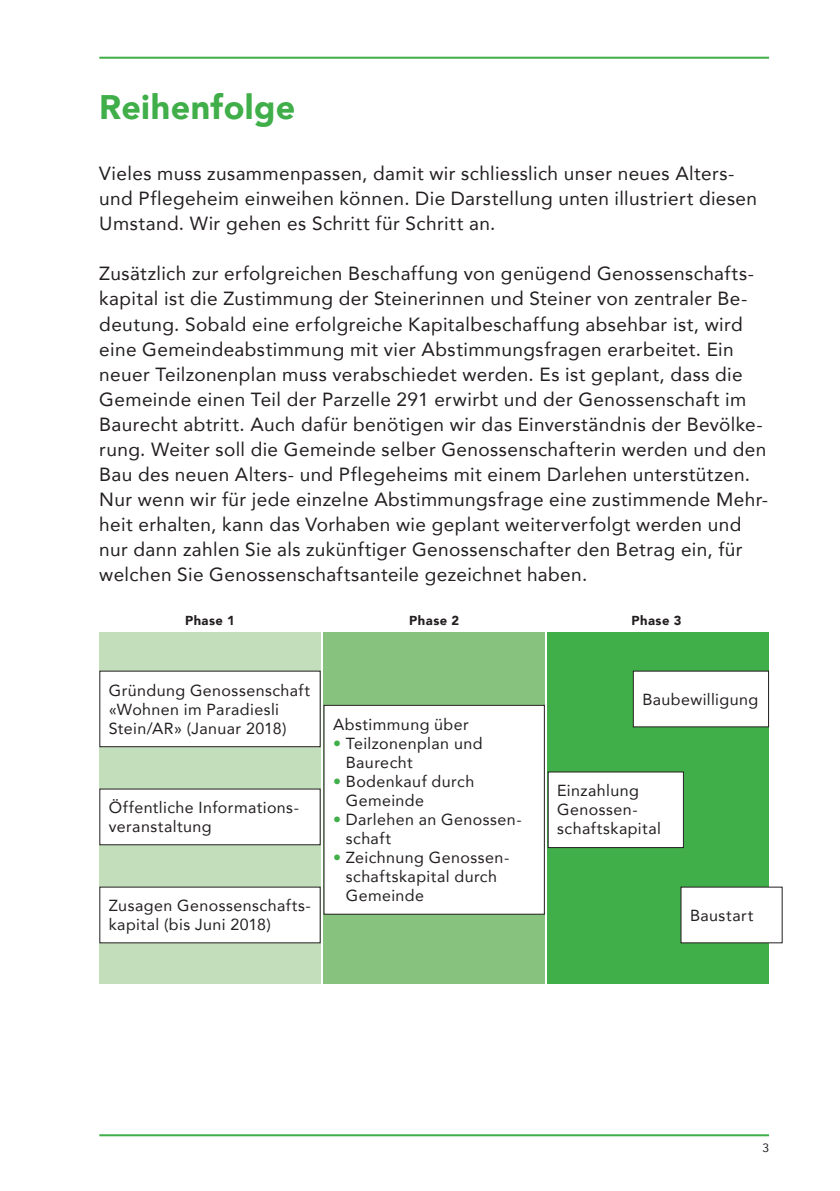
<style>
.page{position:relative;width:840px;height:1191px;background:#fff}
.page>*{position:absolute;margin:0;border:0;box-sizing:border-box;transform-origin:0 0}
.Titel{font:900 34px "Avenir";letter-spacing:.01em;color:#40ae49}
.Text{font:19px/25px "Avenir";letter-spacing:.02em;color:#231f20}
.t1{font:16px/19px "Avenir";letter-spacing:.025em;color:#231f20}
.t2{font:900 13px "Avenir";letter-spacing:.035em;color:#231f20}
.t3{font:12px "Avenir";color:#231f20}
.s1{color:#40ae49}
</style>
<div class="page">
<hr style="left:99px;top:57px;width:669px;height:2px;background:#40ae49">
<hr style="left:99px;top:1134px;width:669px;height:2px;background:#40ae49">
<div style="left:99px;top:632px;width:221px;height:351px;background:#c2deba"></div>
<div style="left:323px;top:632px;width:221px;height:351px;background:#87c37f"></div>
<div style="left:547px;top:632px;width:221px;height:351px;background:#40ae49"></div>
<div style="left:100px;top:671px;width:220px;height:75px;background:#fff"></div>
<div style="left:99px;top:670px;width:221px;height:77px;border:1px solid #231f20"></div>
<div style="left:324px;top:705px;width:220px;height:209px;background:#fff"></div>
<div style="left:633px;top:671px;width:135px;height:56px;background:#fff"></div>
<div style="left:548px;top:772px;width:135px;height:75px;background:#fff"></div>
<div style="left:547px;top:771px;width:136px;height:77px;border:1px solid #231f20"></div>
<div style="left:100px;top:887px;width:220px;height:55px;background:#fff"></div>
<div style="left:100px;top:789px;width:220px;height:55px;background:#fff"></div>
<div style="left:680px;top:887px;width:101px;height:55px;background:#fff"></div>
<p class="Titel" style="left:99px;top:78px;width:197px">Reihenfolge</p>
<p class="Text" style="left:99px;top:161px;width:659px">Vieles muss zusammenpassen, damit wir schliesslich unser neues Alters&shy;und Pflegeheim einweihen können. Die Darstellung unten illustriert diesen<br>Umstand. Wir gehen es Schritt für Schritt an.</p>
<p class="Text" style="left:99px;top:261px;width:670px">Zusätzlich zur erfolgreichen Beschaffung von genügend Genossenschafts&shy;kapital ist die Zustimmung der Steinerinnen und Steiner von zentraler Be&shy;deutung. Sobald eine erfolgreiche Kapitalbeschaffung absehbar ist, wird eine Gemeindeabstimmung mit vier Abstimmungsfragen erarbeitet. Ein neuer Teilzonenplan muss verabschiedet werden. Es ist geplant, dass die Gemeinde einen Teil der Parzelle 291 erwirbt und der Genossenschaft im Baurecht abtritt. Auch dafür benötigen wir das Einverständnis der Bevölke&shy;rung. Weiter soll die Gemeinde selber Genossenschafterin werden und den Bau des neuen Alters- und Pflegeheims mit einem Darlehen unterstützen.<br>Nur wenn wir für jede einzelne Abstimmungsfrage eine zustimmende Mehr&shy;heit erhalten, kann das Vorhaben wie geplant weiterverfolgt werden und nur dann zahlen Sie als zukünftiger Genossenschafter den Betrag ein, für welchen Sie Genossenschaftsanteile gezeichnet haben.</p>
<p class="t2" style="left:185px;top:609px;width:51px">Phase 1</p>
<p class="t2" style="left:409px;top:609px;width:51px">Phase 2</p>
<p class="t2" style="left:631px;top:609px;width:51px">Phase 3</p>
<p class="t1" style="left:109px;top:680px;width:203px">Gründung Genossenschaft «Wohnen im Paradiesli<br>Stein/AR» (Januar 2018)</p>
<p class="t1" style="left:109px;top:797px;width:191px">Öffentliche Informations&shy;veranstaltung</p>
<p class="t1" style="left:109px;top:895px;width:203px">Zusagen Genossenschafts&shy;kapital (bis Juni 2018)</p>
<p class="t1" style="left:333px;top:714px;width:137px">Abstimmung über</p>
<p class="t1" style="left:345px;top:733px;width:138px;text-indent:-13px"><span class="s1">•</span> Teilzonenplan und<br>Baurecht</p>
<p class="t1" style="left:345px;top:771px;width:130px;text-indent:-13px"><span class="s1">•</span> Bodenkauf durch<br>Gemeinde</p>
<p class="t1" style="left:345px;top:809px;width:177px;text-indent:-13px"><span class="s1">•</span> Darlehen an Genossen&shy;schaft</p>
<p class="t1" style="left:345px;top:847px;width:165px;text-indent:-13px"><span class="s1">•</span> Zeichnung Genossen&shy;schaftskapital durch<br>Gemeinde</p>
<p class="t1" style="left:642px;top:689px;width:117px">Baubewilligung</p>
<p class="t1" style="left:557px;top:781px;width:105px">Einzahlung<br>Genossen&shy;schaftskapital</p>
<p class="t1" style="left:689px;top:905px;width:65px">Baustart</p>
<p class="t3" style="left:762px;top:1138px;width:8px">3</p>
</div>
